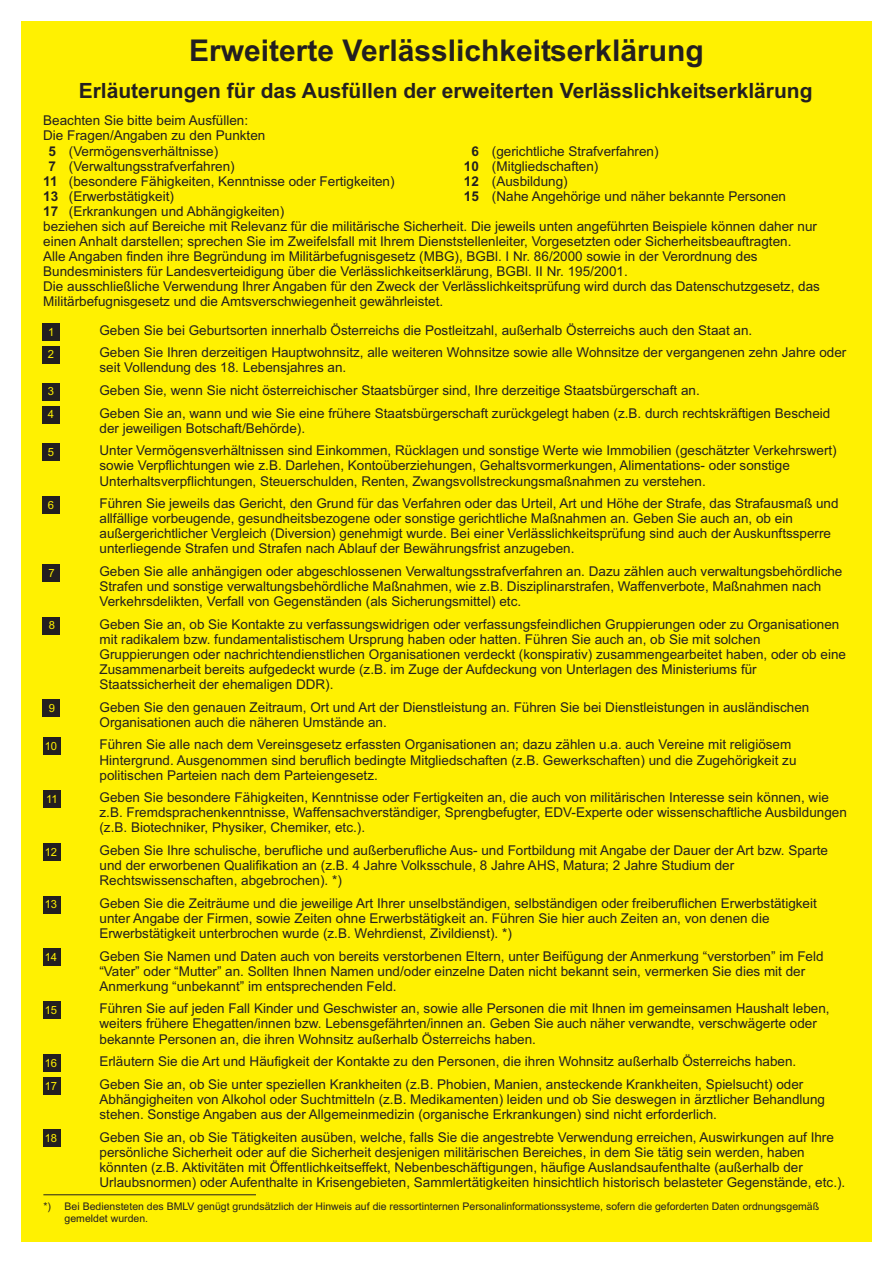
<style>
.page{position:relative;width:894px;height:1263px;background:#fff}
.page>*{position:absolute;margin:0;border:0;box-sizing:border-box;transform-origin:0 0}
.t1{font:700 30px "Arial";color:#231f20}
.t2{font:700 21px "Arial";color:#231f20}
.t3{font:13.5px/15.1px "Arial";color:#231f20}
.t4{font:11.25px/22.5px "Arial";color:#fff101}
.t5{font:10.5px/11.7px "Arial";color:#231f20}
.s1{font-weight:700}
</style>
<div class="page">
<div style="left:21px;top:21px;width:851px;height:1221px;background:#fff101"></div>
<div style="left:43px;top:324px;width:17px;height:17px;background:#231f20"></div>
<div style="left:43px;top:346px;width:17px;height:17px;background:#231f20"></div>
<div style="left:43px;top:383px;width:17px;height:17px;background:#231f20"></div>
<div style="left:43px;top:406px;width:17px;height:17px;background:#231f20"></div>
<div style="left:43px;top:444px;width:17px;height:17px;background:#231f20"></div>
<div style="left:43px;top:497px;width:17px;height:17px;background:#231f20"></div>
<div style="left:43px;top:565px;width:17px;height:17px;background:#231f20"></div>
<div style="left:43px;top:617px;width:17px;height:17px;background:#231f20"></div>
<div style="left:43px;top:700px;width:17px;height:17px;background:#231f20"></div>
<div style="left:43px;top:738px;width:17px;height:17px;background:#231f20"></div>
<div style="left:43px;top:791px;width:17px;height:17px;background:#231f20"></div>
<div style="left:43px;top:844px;width:17px;height:17px;background:#231f20"></div>
<div style="left:43px;top:896px;width:17px;height:17px;background:#231f20"></div>
<div style="left:43px;top:949px;width:17px;height:17px;background:#231f20"></div>
<div style="left:43px;top:1002px;width:17px;height:17px;background:#231f20"></div>
<div style="left:43px;top:1055px;width:17px;height:17px;background:#231f20"></div>
<div style="left:43px;top:1078px;width:17px;height:17px;background:#231f20"></div>
<div style="left:43px;top:1130px;width:17px;height:17px;background:#231f20"></div>
<hr style="left:43px;top:1195px;width:213px;height:1px;background:#231f20">
<h1 class="t1" style="left:189px;top:39px;width:516px">Erweiterte Verlässlichkeitserklärung</h1>
<h2 class="t2" style="left:79px;top:83px;width:735px">Erläuterungen für das Ausfüllen der erweiterten Verlässlichkeitserklärung</h2>
<p class="t3" style="left:43px;top:114px;width:206px">Beachten Sie bitte beim Ausfüllen:</p>
<p class="t3" style="left:43px;top:129px;width:224px">Die Fragen/Angaben zu den Punkten</p>
<p class="t3" style="left:48px;top:144px;width:171px"><span class="s1">5</span> (Vermögensverhältnisse)</p>
<p class="t3" style="left:471px;top:144px;width:189px"><span class="s1">6</span> (gerichtliche Strafverfahren)</p>
<p class="t3" style="left:48px;top:160px;width:188px"><span class="s1">7</span> (Verwaltungsstrafverfahren)</p>
<p class="t3" style="left:464px;top:160px;width:136px"><span class="s1">10</span> (Mitgliedschaften)</p>
<p class="t3" style="left:43px;top:175px;width:353px"><span class="s1">11</span> (besondere Fähigkeiten, Kenntnisse oder Fertigkeiten)</p>
<p class="t3" style="left:464px;top:175px;width:105px"><span class="s1">12</span> (Ausbildung)</p>
<p class="t3" style="left:43px;top:190px;width:132px"><span class="s1">13</span> (Erwerbstätigkeit)</p>
<p class="t3" style="left:464px;top:190px;width:324px"><span class="s1">15</span> (Nahe Angehörige und näher bekannte Personen</p>
<p class="t3" style="left:43px;top:205px;width:778px"><span class="s1">17</span> (Erkrankungen und Abhängigkeiten)<br>beziehen sich auf Bereiche mit Relevanz für die militärische Sicherheit. Die jeweils unten angeführten Beispiele können daher nur einen Anhalt darstellen; sprechen Sie im Zweifelsfall mit Ihrem Dienststellenleiter, Vorgesetzten oder Sicherheitsbeauftragten.<br>Alle Angaben finden ihre Begründung im Militärbefugnisgesetz (MBG), BGBl. I Nr. 86/2000 sowie in der Verordnung des Bundesministers für Landesverteidigung über die Verlässlichkeitserklärung, BGBl. II Nr. 195/2001.<br>Die ausschließliche Verwendung Ihrer Angaben für den Zweck der Verlässlichkeitsprüfung wird durch das Datenschutzgesetz, das Militärbefugnisgesetz und die Amtsverschwiegenheit gewährleistet.</p>
<p class="t4" style="left:48px;top:321px;width:8px">1<br>2</p>
<p class="t4" style="left:48px;top:381px;width:8px;line-height:23.2px">3<br>4</p>
<p class="t4" style="left:48px;top:442px;width:8px">5</p>
<p class="t4" style="left:48px;top:495px;width:8px">6</p>
<p class="t4" style="left:49px;top:562px;width:8px">7</p>
<p class="t4" style="left:49px;top:615px;width:8px">8</p>
<p class="t4" style="left:49px;top:698px;width:8px">9</p>
<p class="t4" style="left:45px;top:736px;width:14px">10</p>
<p class="t4" style="left:46px;top:789px;width:13px">11</p>
<p class="t4" style="left:45px;top:842px;width:14px">12</p>
<p class="t4" style="left:45px;top:894px;width:14px">13</p>
<p class="t4" style="left:45px;top:946px;width:14px">14</p>
<p class="t4" style="left:45px;top:1000px;width:14px">15</p>
<p class="t4" style="left:45px;top:1052px;width:14px;line-height:23px">16<br>17</p>
<p class="t4" style="left:45px;top:1128px;width:14px">18</p>
<p class="t3" style="left:99px;top:320px;width:748px;line-height:22.6px">Geben Sie bei Geburtsorten innerhalb Österreichs die Postleitzahl, außerhalb Österreichs auch den Staat an.<br>Geben Sie Ihren derzeitigen Hauptwohnsitz, alle weiteren Wohnsitze sowie alle Wohnsitze der vergangenen zehn Jahre oder</p>
<p class="t3" style="left:99px;top:358px;width:732px;line-height:22.6px">seit Vollendung des 18. Lebensjahres an.<br>Geben Sie, wenn Sie nicht österreichischer Staatsbürger sind, Ihre derzeitige Staatsbürgerschaft an.<br>Geben Sie an, wann und wie Sie eine frühere Staatsbürgerschaft zurückgelegt haben (z.B. durch rechtskräftigen Bescheid</p>
<p class="t3" style="left:99px;top:418px;width:739px;line-height:22.6px">der jeweiligen Botschaft/Behörde).<br>Unter Vermögensverhältnissen sind Einkommen, Rücklagen und sonstige Werte wie Immobilien (geschätzter Verkehrswert)</p>
<p class="t3" style="left:99px;top:459px;width:692px">sowie Verpflichtungen wie z.B. Darlehen, Kontoüberziehungen, Gehaltsvormerkungen, Alimentations- oder sonstige<br>Unterhaltsverpflichtungen, Steuerschulden, Renten, Zwangsvollstreckungsmaßnahmen zu verstehen.</p>
<p class="t3" style="left:99px;top:497px;width:741px">Führen Sie jeweils das Gericht, den Grund für das Verfahren oder das Urteil, Art und Höhe der Strafe, das Strafausmaß und allfällige vorbeugende, gesundheitsbezogene oder sonstige gerichtliche Maßnahmen an. Geben Sie auch an, ob ein außergerichtlicher Vergleich (Diversion) genehmigt wurde. Bei einer Verlässlichkeitsprüfung sind auch der Auskunftssperre unterliegende Strafen und Strafen nach Ablauf der Bewährungsfrist anzugeben.</p>
<p class="t3" style="left:99px;top:565px;width:744px">Geben Sie alle anhängigen oder abgeschlossenen Verwaltungsstrafverfahren an. Dazu zählen auch verwaltungsbehördliche<br>Strafen und sonstige verwaltungsbehördliche Maßnahmen, wie z.B. Disziplinarstrafen, Waffenverbote, Maßnahmen nach<br>Verkehrsdelikten, Verfall von Gegenständen (als Sicherungsmittel) etc.</p>
<p class="t3" style="left:99px;top:618px;width:748px">Geben Sie an, ob Sie Kontakte zu verfassungswidrigen oder verfassungsfeindlichen Gruppierungen oder zu Organisationen mit radikalem bzw. fundamentalistischem Ursprung haben oder hatten. Führen Sie auch an, ob Sie mit solchen Gruppierungen oder nachrichtendienstlichen Organisationen verdeckt (konspirativ) zusammengearbeitet haben, oder ob eine Zusammenarbeit bereits aufgedeckt wurde (z.B. im Zuge der Aufdeckung von Unterlagen des Ministeriums für Staatssicherheit der ehemaligen DDR).</p>
<p class="t3" style="left:99px;top:701px;width:711px">Geben Sie den genauen Zeitraum, Ort und Art der Dienstleistung an. Führen Sie bei Dienstleistungen in ausländischen<br>Organisationen auch die näheren Umstände an.</p>
<p class="t3" style="left:99px;top:738px;width:699px">Führen Sie alle nach dem Vereinsgesetz erfassten Organisationen an; dazu zählen u.a. auch Vereine mit religiösem<br>Hintergrund. Ausgenommen sind beruflich bedingte Mitgliedschaften (z.B. Gewerkschaften) und die Zugehörigkeit zu politischen Parteien nach dem Parteiengesetz.</p>
<p class="t3" style="left:99px;top:791px;width:749px">Geben Sie besondere Fähigkeiten, Kenntnisse oder Fertigkeiten an, die auch von militärischen Interesse sein können, wie z.B. Fremdsprachenkenntnisse, Waffensachverständiger, Sprengbefugter, EDV-Experte oder wissenschaftliche Ausbildungen (z.B. Biotechniker, Physiker, Chemiker, etc.).</p>
<p class="t3" style="left:99px;top:844px;width:730px">Geben Sie Ihre schulische, berufliche und außerberufliche Aus- und Fortbildung mit Angabe der Dauer der Art bzw. Sparte und der erworbenen Qualifikation an (z.B. 4 Jahre Volksschule, 8 Jahre AHS, Matura; 2 Jahre Studium der<br>Rechtswissenschaften, abgebrochen). *)</p>
<p class="t3" style="left:99px;top:897px;width:719px">Geben Sie die Zeiträume und die jeweilige Art Ihrer unselbständigen, selbständigen oder freiberuflichen Erwerbstätigkeit unter Angabe der Firmen, sowie Zeiten ohne Erwerbstätigkeit an. Führen Sie hier auch Zeiten an, von denen die<br>Erwerbstätigkeit unterbrochen wurde (z.B. Wehrdienst, Zivildienst). *)</p>
<p class="t3" style="left:99px;top:950px;width:726px">Geben Sie Namen und Daten auch von bereits verstorbenen Eltern, unter Beifügung der Anmerkung “verstorben” im Feld “Vater” oder “Mutter” an. Sollten Ihnen Namen und/oder einzelne Daten nicht bekannt sein, vermerken Sie dies mit der<br>Anmerkung “unbekannt” im entsprechenden Feld.</p>
<p class="t3" style="left:99px;top:1002px;width:732px">Führen Sie auf jeden Fall Kinder und Geschwister an, sowie alle Personen die mit Ihnen im gemeinsamen Haushalt leben, weiters frühere Ehegatten/innen bzw. Lebensgefährten/innen an. Geben Sie auch näher verwandte, verschwägerte oder bekannte Personen an, die ihren Wohnsitz außerhalb Österreichs haben.</p>
<p class="t3" style="left:99px;top:1051px;width:705px;line-height:22.6px">Erläutern Sie die Art und Häufigkeit der Kontakte zu den Personen, die ihren Wohnsitz außerhalb Österreichs haben.<br>Geben Sie an, ob Sie unter speziellen Krankheiten (z.B. Phobien, Manien, ansteckende Krankheiten, Spielsucht) oder</p>
<p class="t3" style="left:99px;top:1093px;width:727px">Abhängigheiten von Alkohol oder Suchtmitteln (z.B. Medikamenten) leiden und ob Sie deswegen in ärztlicher Behandlung stehen. Sonstige Angaben aus der Allgemeinmedizin (organische Erkrankungen) sind nicht erforderlich.</p>
<p class="t3" style="left:99px;top:1131px;width:747px">Geben Sie an, ob Sie Tätigkeiten ausüben, welche, falls Sie die angestrebte Verwendung erreichen, Auswirkungen auf Ihre persönliche Sicherheit oder auf die Sicherheit desjenigen militärischen Bereiches, in dem Sie tätig sein werden, haben könnten (z.B. Aktivitäten mit Öffentlichkeitseffekt, Nebenbeschäftigungen, häufige Auslandsaufenthalte (außerhalb der Urlaubsnormen) oder Aufenthalte in Krisengebieten, Sammlertätigkeiten hinsichtlich historisch belasteter Gegenstände, etc.).</p>
<p class="t5" style="left:43px;top:1201px;width:9px">*)</p>
<p class="t5" style="left:65px;top:1201px;width:756px">Bei Bediensteten des BMLV genügt grundsätzlich der Hinweis auf die ressortinternen Personalinformationssysteme, sofern die geforderten Daten ordnungsgemäß gemeldet wurden.</p>
</div>
